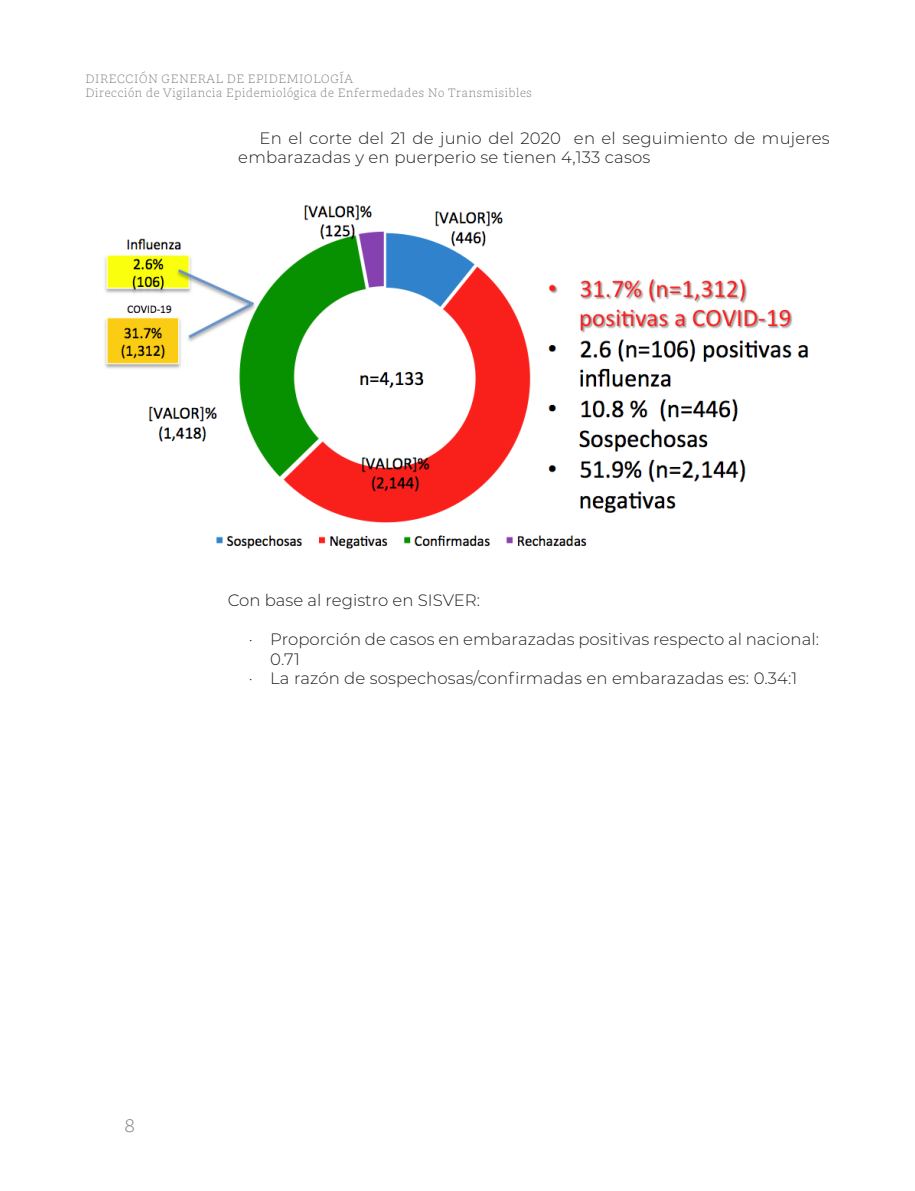
<style>
.page{position:relative;width:915px;height:1191px;background:#fff}
.page>*{position:absolute;margin:0;border:0;box-sizing:border-box;transform-origin:0 0}
.t1{font:18px "GMX Light Sc";color:#7e8083}
.t2{font:300 16.5px/19.5px "Montserrat";letter-spacing:.005em;color:#231f20}
.t3{font:300 12px/14.4px "GMX";color:#7e8083}
</style>
<div class="page">
<img style="left:105px;top:205px;width:703px;height:344px">
<p class="t3" style="left:85px;top:71px;width:448px">DIRECCIÓN GENERAL DE EPIDEMIOLOGÍA<br>Dirección de Vigilancia Epidemiológica de Enfermedades No Transmisibles</p>
<p class="t2" style="left:238px;top:127px;width:593px;text-indent:21px">En el corte del 21 de junio del 2020 en el seguimiento de mujeres embarazadas y en puerperio se tienen 4,133 casos</p>
<p class="t2" style="left:227px;top:590px;width:254px">Con base al registro en SISVER:</p>
<p class="t2" style="left:270px;top:629px;width:550px;text-indent:-21px">· Proporción de casos en embarazadas positivas respecto al nacional:<br>0.71</p>
<p class="t2" style="left:249px;top:668px;width:550px">· La razón de sospechosas/confirmadas en embarazadas es: 0.34:1</p>
<p class="t1" style="left:124px;top:1111px;width:13px">8</p>
</div>
